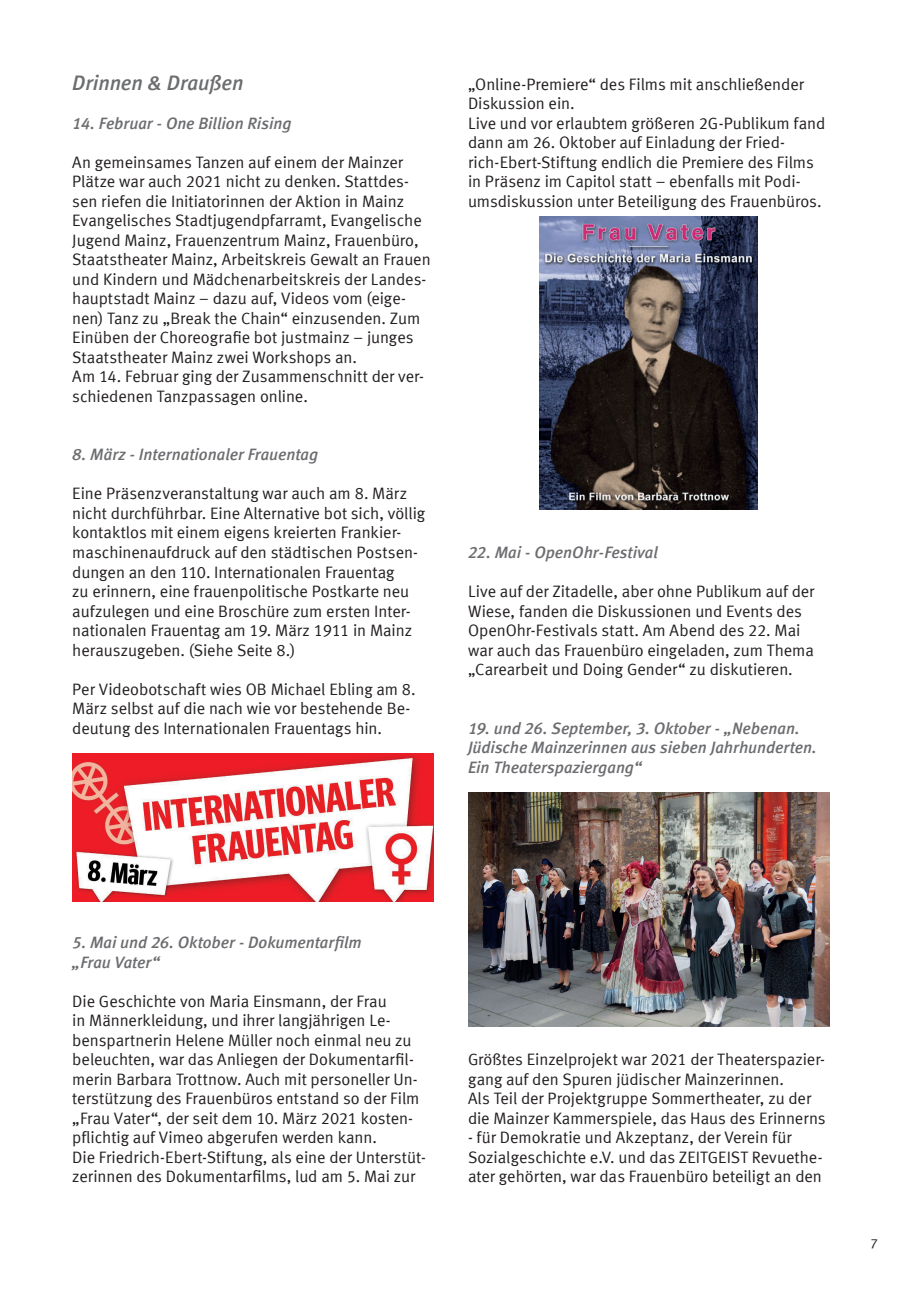
<style>
.page{position:relative;width:919px;height:1289px;background:#fff}
.page>*{position:absolute;margin:0;border:0;box-sizing:border-box;transform-origin:0 0}
.t1{font:italic 700 21px "Mainz Meta";letter-spacing:-.005em;color:#6c6d70}
.t2{font:16.5px/19.5px "Mainz Meta";letter-spacing:-.005em;color:#231f20}
.t3{font:italic 700 16.5px/19.5px "Mainz Meta";color:#6c6d70}
.t4{font:13.5px "Mainz Meta";color:#231f20}
</style>
<div class="page">
<img style="left:72px;top:753px;width:362px;height:148px">
<img style="left:539px;top:216px;width:218px;height:293px">
<img style="left:468px;top:792px;width:361px;height:234px">
<p class="t1" style="left:72px;top:70px;width:173px">Drinnen &amp; Draußen</p>
<p class="t3" style="left:72px;top:113px;width:221px">14. Februar - One Billion Rising</p>
<p class="t2" style="left:72px;top:152px;width:360px">An gemeinsames Tanzen auf einem der Mainzer Plätze war auch 2021 nicht zu denken. Stattdes&shy;sen riefen die Initiatorinnen der Aktion in Mainz Evangelisches Stadtjugendpfarramt, Evangelische Jugend Mainz, Frauenzentrum Mainz, Frauenbüro, Staatstheater Mainz, Arbeitskreis Gewalt an Frauen und Kindern und Mädchenarbeitskreis der Landes&shy;hauptstadt Mainz – dazu auf, Videos vom (eige&shy;nen) Tanz zu „Break the Chain“ einzusenden. Zum Einüben der Choreografie bot justmainz – junges Staatstheater Mainz zwei Workshops an.<br>Am 14. Februar ging der Zusammenschnitt der ver&shy;schiedenen Tanzpassagen online.</p>
<p class="t3" style="left:72px;top:444px;width:247px">8. März - Internationaler Frauentag</p>
<p class="t2" style="left:72px;top:484px;width:354px">Eine Präsenzveranstaltung war auch am 8. März nicht durchführbar. Eine Alternative bot sich, völlig kontaktlos mit einem eigens kreierten Frankier&shy;maschinenaufdruck auf den städtischen Postsen&shy;dungen an den 110. Internationalen Frauentag<br>zu erinnern, eine frauenpolitische Postkarte neu aufzulegen und eine Broschüre zum ersten Inter&shy;nationalen Frauentag am 19. März 1911 in Mainz herauszugeben. (Siehe Seite 8.)</p>
<p class="t2" style="left:72px;top:679px;width:345px">Per Videobotschaft wies OB Michael Ebling am 8.<br>März selbst auf die nach wie vor bestehende Be&shy;deutung des Internationalen Frauentags hin.</p>
<p class="t2" style="left:468px;top:74px;width:359px">„Online-Premiere“ des Films mit anschließender Diskussion ein.<br>Live und vor erlaubtem größeren 2G-Publikum fand dann am 26. Oktober auf Einladung der Fried&shy;rich-Ebert-Stiftung endlich die Premiere des Films in Präsenz im Capitol statt – ebenfalls mit Podi&shy;umsdiskussion unter Beteiligung des Frauenbüros.</p>
<p class="t3" style="left:468px;top:542px;width:191px">22. Mai - OpenOhr-Festival</p>
<p class="t2" style="left:468px;top:581px;width:348px">Live auf der Zitadelle, aber ohne Publikum auf der Wiese, fanden die Diskussionen und Events des OpenOhr-Festivals statt. Am Abend des 22. Mai war auch das Frauenbüro eingeladen, zum Thema „Carearbeit und Doing Gender“ zu diskutieren.</p>
<p class="t3" style="left:468px;top:717px;width:350px">19. und 26. September, 3. Oktober - „Nebenan.<br>Jüdische Mainzerinnen aus sieben Jahrhunderten.<br>Ein Theaterspaziergang“</p>
<p class="t3" style="left:72px;top:932px;width:291px">5. Mai und 26. Oktober - Dokumentarfilm „Frau Vater“</p>
<p class="t2" style="left:72px;top:991px;width:355px">Die Geschichte von Maria Einsmann, der Frau<br>in Männerkleidung, und ihrer langjährigen Le&shy;benspartnerin Helene Müller noch einmal neu zu beleuchten, war das Anliegen der Dokumentarfil&shy;merin Barbara Trottnow. Auch mit personeller Un&shy;terstützung des Frauenbüros entstand so der Film „Frau Vater“, der seit dem 10. März 2021 kosten&shy;pflichtig auf Vimeo abgerufen werden kann.<br>Die Friedrich-Ebert-Stiftung, als eine der Unterstüt&shy;zerinnen des Dokumentarfilms, lud am 5. Mai zur</p>
<p class="t2" style="left:468px;top:1049px;width:359px">Größtes Einzelprojekt war 2021 der Theaterspazier&shy;gang auf den Spuren jüdischer Mainzerinnen.<br>Als Teil der Projektgruppe Sommertheater, zu der die Mainzer Kammerspiele, das Haus des Erinnerns</p>
<p class="t2" style="left:468px;top:1127px;width:356px">- für Demokratie und Akzeptanz, der Verein für<br>Sozialgeschichte e.V. und das ZEITGEIST Revuethe&shy;ater gehörten, war das Frauenbüro beteiligt an den</p>
<p class="t4" style="left:870px;top:1235px;width:9px">7</p>
</div>
